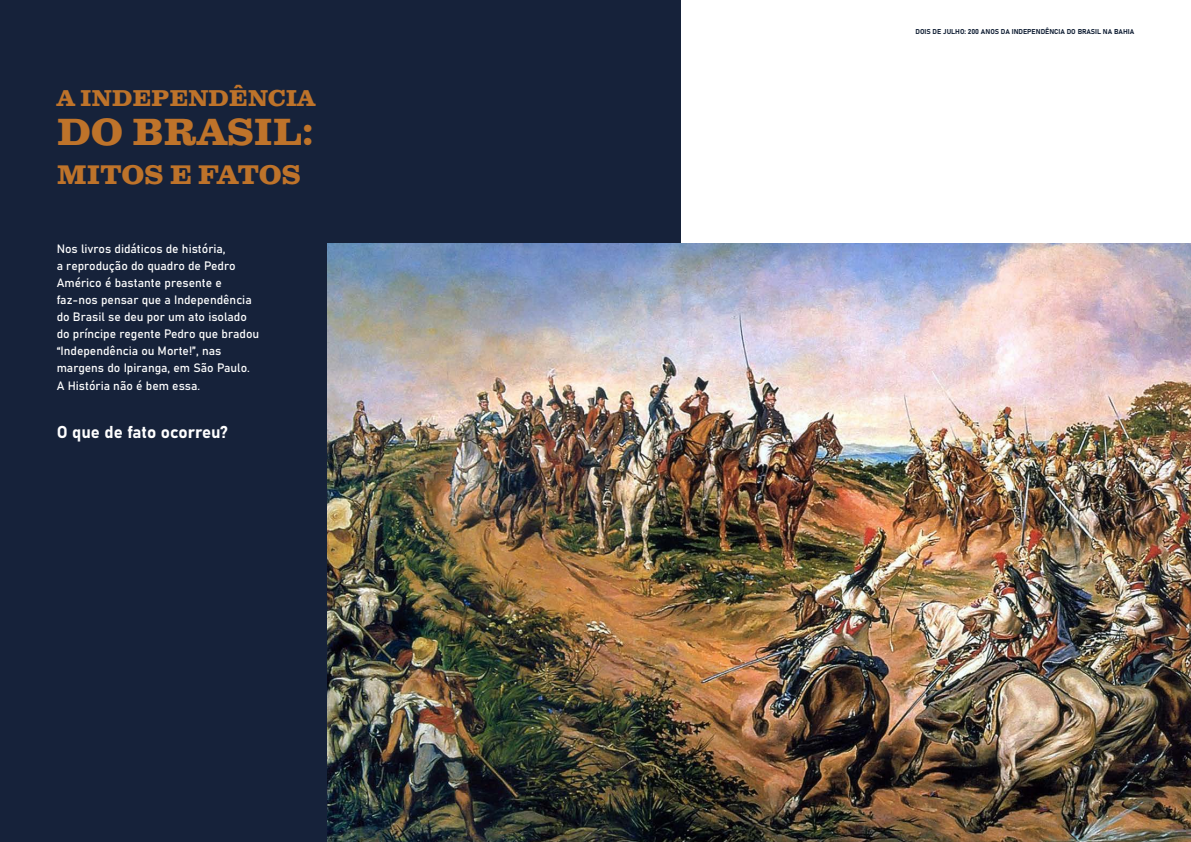
<style>
.page{position:relative;width:1191px;height:842px;background:#fff}
.page>*{position:absolute;margin:0;border:0;box-sizing:border-box;transform-origin:0 0}
.t1{font:700 38px "Clarendon Text Pro";color:#be732a}
.t2{font:700 27px "Clarendon Text Pro";color:#be732a}
.t3{font:700 23px "Clarendon Text Pro";color:#be732a}
.t4{font:17px "Bahnschrift";color:#fff}
.t5{font:12px/17.1px "Bahnschrift";color:#fff}
.t6{font:7px "Bahnschrift";letter-spacing:-.01em;color:#132136}
</style>
<div class="page">
<div style="left:0;top:0;width:680px;height:842px;background:#16223a"></div>
<img style="left:327px;top:244px;width:864px;height:598px">
<h3 class="t3" style="left:57px;top:84px;width:260px">A INDEPENDÊNCIA</h3>
<h1 class="t1" style="left:57px;top:109px;width:259px">DO BRASIL:</h1>
<h2 class="t2" style="left:57px;top:158px;width:246px">MITOS E FATOS</h2>
<p class="t5" style="left:57px;top:240px;width:204px">Nos livros didáticos de história,<br>a reprodução do quadro de Pedro<br>Américo é bastante presente e faz-nos pensar que a Independência do Brasil se deu por um ato isolado do príncipe regente Pedro que bradou “Independência ou Morte!”, nas margens do Ipiranga, em São Paulo.<br>A História não é bem essa.</p>
<h3 class="t4" style="left:57px;top:419px;width:173px">O que de fato ocorreu?</h3>
<p class="t6" style="left:915px;top:26px;width:220px">DOIS DE JULHO: 200 ANOS DA INDEPENDÊNCIA DO BRASIL NA BAHIA</p>
</div>
